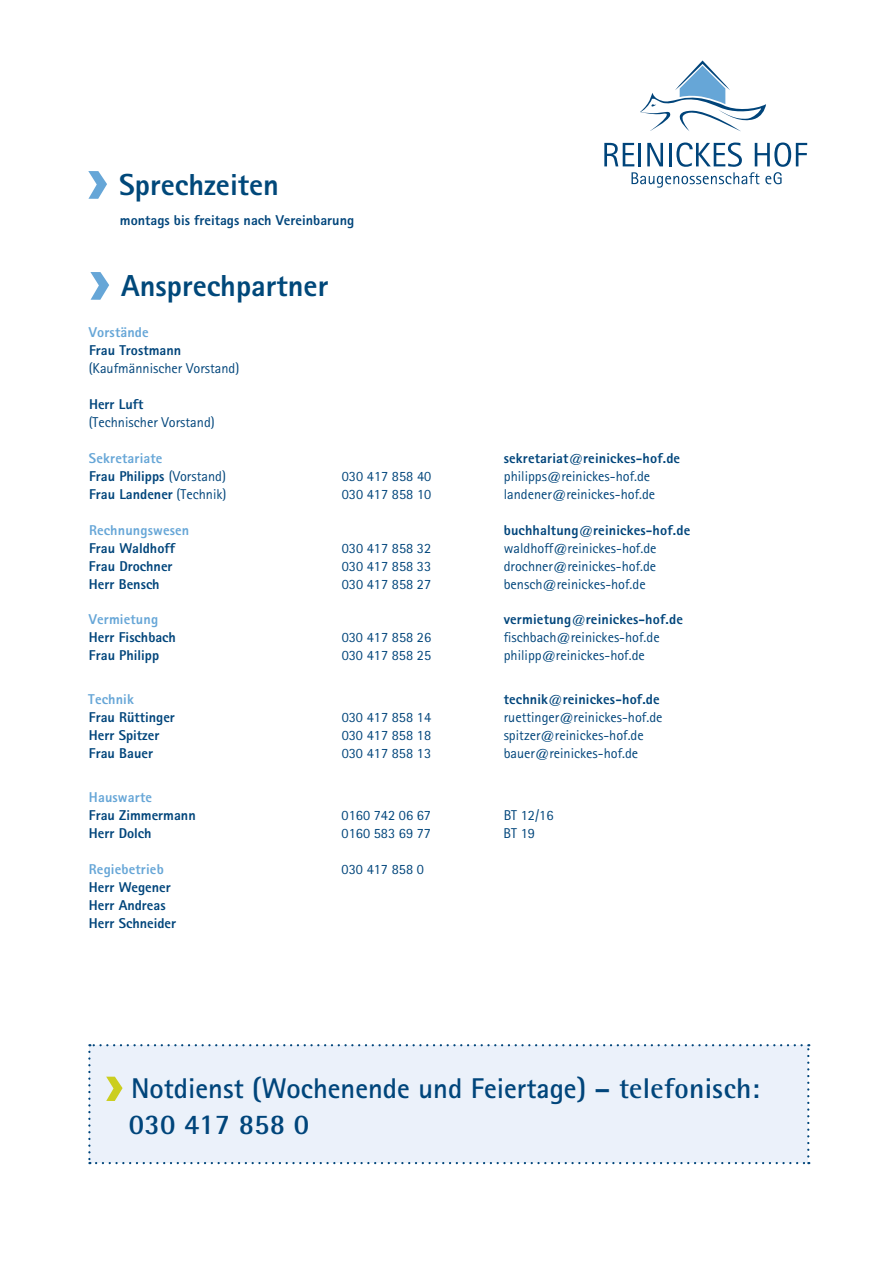
<style>
.page{position:relative;width:893px;height:1263px;background:#fff}
.page>*{position:absolute;margin:0;border:0;box-sizing:border-box;transform-origin:0 0}
.t1{font:800 30.45px "Rotis Sans Serif";color:#00487a}
.t2{font:700 28.65px "Rotis Sans Serif";color:#00457b}
.t3{font:700 28.65px "Rotis Semi Sans";letter-spacing:.01em;color:#00457b}
.t4{font:14.25px "Rotis Sans Serif";color:#00457b}
.t5{font:800 14.25px/18px "Rotis Sans Serif";color:#00457b}
.t6{font:800 14.25px "Rotis Sans Serif";letter-spacing:.01em;color:#66a6d7}
.s1{font-weight:400}
.s2{font-family:"Rotis Semi Sans"}
</style>
<div class="page">
<svg style="left:640px;top:60px;width:126px;height:72px"></svg>
<svg style="left:604px;top:142px;width:203px;height:46px"></svg>
<svg style="left:90px;top:272px;width:19px;height:28px"></svg>
<div style="left:88px;top:1044px;width:721px;height:120px;background:#ebf1fa"></div>
<svg style="left:88px;top:171px;width:19px;height:28px"></svg>
<h1 class="t1" style="left:119px;top:166px;width:161px">Sprechzeiten</h1>
<p class="t5" style="left:120px;top:211px;width:236px">montags bis freitags nach Vereinbarung</p>
<h1 class="t1" style="left:121px;top:267px;width:209px">Ansprechpartner</h1>
<p class="t6" style="left:89px;top:323px;width:61px">Vorstände</p>
<p class="t5" style="left:89px;top:341px;width:94px">Frau Trostmann</p>
<p class="t4" style="left:89px;top:359px;width:152px">(Kaufmännischer Vorstand)</p>
<p class="t5" style="left:89px;top:395px;width:56px">Herr Luft</p>
<p class="t4" style="left:89px;top:413px;width:128px">(Technischer Vorstand)</p>
<p class="t6" style="left:89px;top:449px;width:75px">Sekretariate</p>
<p class="t5" style="left:504px;top:449px;width:178px">sekretariat@reinickes-hof.de</p>
<p class="t5" style="left:89px;top:467px;width:138px">Frau Philipps <span class="s1">(Vorstand)</span></p>
<p class="t4" style="left:342px;top:467px;width:91px">030 417 858 40</p>
<p class="t4" style="left:504px;top:467px;width:148px">philipps@reinickes-hof.de</p>
<p class="t5" style="left:89px;top:485px;width:139px">Frau Landener <span class="s1">(Technik)</span></p>
<p class="t4" style="left:342px;top:485px;width:91px">030 417 858 10</p>
<p class="t4" style="left:504px;top:485px;width:153px">landener@reinickes-hof.de</p>
<p class="t6" style="left:89px;top:521px;width:102px">Rechnungswesen</p>
<p class="t5" style="left:504px;top:521px;width:188px">buchhaltung@reinickes-hof.de</p>
<p class="t5" style="left:89px;top:539px;width:87px">Frau Waldhoff</p>
<p class="t4" style="left:342px;top:539px;width:91px">030 417 858 32</p>
<p class="t4" style="left:504px;top:539px;width:154px">waldhoff@reinickes-hof.de</p>
<p class="t5" style="left:89px;top:557px;width:85px">Frau Drochner</p>
<p class="t4" style="left:342px;top:557px;width:91px">030 417 858 33</p>
<p class="t4" style="left:504px;top:557px;width:154px">drochner@reinickes-hof.de</p>
<p class="t5" style="left:89px;top:575px;width:72px">Herr Bensch</p>
<p class="t4" style="left:342px;top:575px;width:91px">030 417 858 27</p>
<p class="t4" style="left:504px;top:575px;width:143px">bensch@reinickes-hof.de</p>
<p class="t6" style="left:89px;top:610px;width:71px">Vermietung</p>
<p class="t5" style="left:504px;top:610px;width:181px">vermietung@reinickes-hof.de</p>
<p class="t5" style="left:89px;top:628px;width:89px">Herr Fischbach</p>
<p class="t4" style="left:342px;top:629px;width:91px">030 417 858 26</p>
<p class="t4" style="left:504px;top:629px;width:157px">fischbach@reinickes-hof.de</p>
<p class="t5" style="left:89px;top:646px;width:72px">Frau Philipp</p>
<p class="t4" style="left:342px;top:647px;width:91px">030 417 858 25</p>
<p class="t4" style="left:504px;top:647px;width:143px">philipp@reinickes-hof.de</p>
<p class="t6" style="left:88px;top:690px;width:47px">Technik</p>
<p class="t5" style="left:504px;top:690px;width:158px">technik@reinickes-hof.de</p>
<p class="t5" style="left:89px;top:708px;width:88px">Frau Rüttinger</p>
<p class="t4" style="left:342px;top:709px;width:91px">030 417 858 14</p>
<p class="t4" style="left:504px;top:709px;width:160px">ruettinger@reinickes-hof.de</p>
<p class="t5" style="left:89px;top:726px;width:72px">Herr Spitzer</p>
<p class="t4" style="left:342px;top:727px;width:91px">030 417 858 18</p>
<p class="t4" style="left:504px;top:727px;width:142px">spitzer@reinickes-hof.de</p>
<p class="t5" style="left:89px;top:744px;width:66px">Frau Bauer</p>
<p class="t4" style="left:342px;top:745px;width:91px">030 417 858 13</p>
<p class="t4" style="left:504px;top:745px;width:136px">bauer@reinickes-hof.de</p>
<p class="t6" style="left:89px;top:788px;width:65px">Hauswarte</p>
<p class="t5" style="left:89px;top:806px;width:108px">Frau Zimmermann</p>
<p class="t4" style="left:342px;top:807px;width:91px">0160 742 06 67</p>
<p class="t4" style="left:504px;top:807px;width:51px">BT 12/16</p>
<p class="t5" style="left:89px;top:824px;width:64px">Herr Dolch</p>
<p class="t4" style="left:342px;top:825px;width:91px">0160 583 69 77</p>
<p class="t4" style="left:504px;top:825px;width:33px">BT 19</p>
<p class="t6" style="left:89px;top:860px;width:76px">Regiebetrieb</p>
<p class="t4" style="left:342px;top:860px;width:84px">030 417 858 0</p>
<p class="t5" style="left:89px;top:878px;width:89px">Herr Wegener<br>Herr Andreas<br>Herr Schneider</p>
<h2 class="t2" style="left:131px;top:1070px;width:630px">Notdienst (Wochenende und Feiertage) – <span class="s2">telefonisch:</span></h2>
<h2 class="t3" style="left:129px;top:1107px;width:182px">030 417 858 0</h2>
</div>
